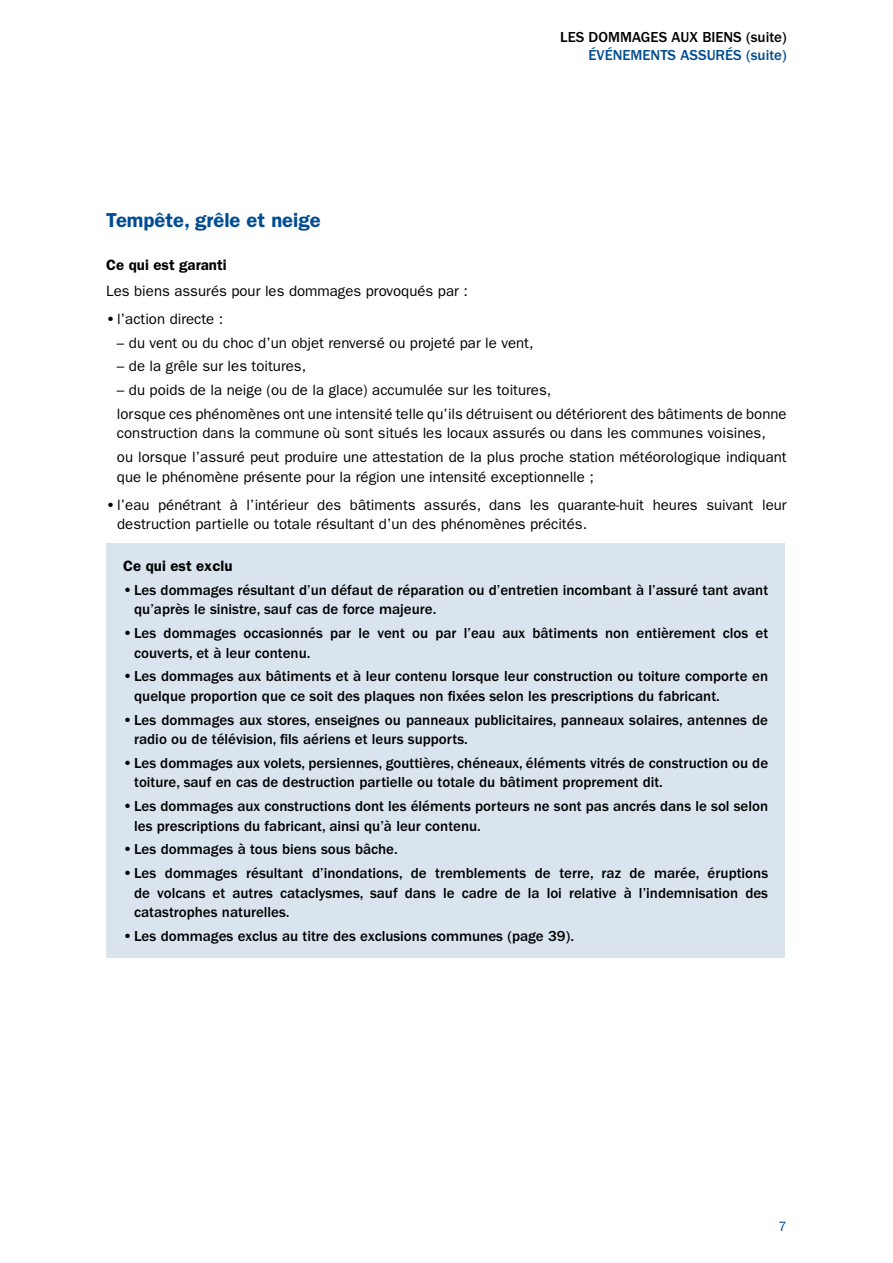
<style>
.page{position:relative;width:893px;height:1263px;background:#fff}
.page>*{position:absolute;margin:0;border:0;box-sizing:border-box;transform-origin:0 0}
.t1{font:600 20.25px "ITC Franklin Gothic Std";color:#004c93}
.t2{font:500 15px/19.5px "ITC Franklin Gothic Std";color:#000}
.t3{font:15px/23.7px "ITC Franklin Gothic Std";color:#000}
.t4{font:600 15px "ITC Franklin Gothic Std";color:#000}
.t5{font:500 15px "ITC Franklin Gothic Std";color:#004c93}
.t6{font:13.5px "ITC Franklin Gothic Std";color:#004c93}
.s1{font-weight:600}
</style>
<div class="page">
<div style="left:106px;top:544px;width:679px;height:414px;background:#d9e4ef"></div>
<p class="t2" style="left:560px;top:28px;width:228px">Les dommages aux biens (suite)</p>
<p class="t5" style="left:588px;top:47px;width:200px">Événements assurés (suite)</p>
<h1 class="t1" style="left:106px;top:208px;width:216px">Tempête, grêle et neige</h1>
<p class="t4" style="left:106px;top:256px;width:122px">Ce qui est garanti</p>
<p class="t3" style="left:106px;top:279px;width:363px">Les biens assurés pour les dommages provoqués par :</p>
<p class="t3" style="left:106px;top:307px;width:119px"><span class="s1">•</span> l’action directe :</p>
<p class="t3" style="left:117px;top:331px;width:418px">– du vent ou du choc d’un objet renversé ou projeté par le vent,</p>
<p class="t3" style="left:117px;top:355px;width:191px">– de la grêle sur les toitures,</p>
<p class="t3" style="left:117px;top:378px;width:671px">– du poids de la neige (ou de la glace) accumulée sur les toitures,<br>lorsque ces phénomènes ont une intensité telle qu’ils détruisent ou détériorent des bâtiments de bonne</p>
<p class="t3" style="left:117px;top:422px;width:671px">construction dans la commune où sont situés les locaux assurés ou dans les communes voisines,<br>ou lorsque l’assuré peut produire une attestation de la plus proche station météorologique indiquant</p>
<p class="t3" style="left:117px;top:465px;width:479px">que le phénomène présente pour la région une intensité exceptionnelle ;</p>
<p class="t3" style="left:117px;top:495px;width:671px;line-height:19.5px;text-indent:-11px"><span class="s1">•</span> l’eau pénétrant à l’intérieur des bâtiments assurés, dans les quarante-huit heures suivant leur destruction partielle ou totale résultant d’un des phénomènes précités.</p>
<p class="t4" style="left:123px;top:557px;width:111px">Ce qui est exclu</p>
<p class="t2" style="left:134px;top:580px;width:635px;text-indent:-11px"><span class="s1">•</span> Les dommages résultant d’un défaut de réparation ou d’entretien incombant à l’assuré tant avant qu’après le sinistre, sauf cas de force majeure.</p>
<p class="t2" style="left:134px;top:623px;width:635px;text-indent:-11px"><span class="s1">•</span> Les dommages occasionnés par le vent ou par l’eau aux bâtiments non entièrement clos et couverts, et à leur contenu.</p>
<p class="t2" style="left:134px;top:667px;width:635px;text-indent:-11px"><span class="s1">•</span> Les dommages aux bâtiments et à leur contenu lorsque leur construction ou toiture comporte en quelque proportion que ce soit des plaques non fixées selon les prescriptions du fabricant.</p>
<p class="t2" style="left:134px;top:710px;width:635px;text-indent:-11px"><span class="s1">•</span> Les dommages aux stores, enseignes ou panneaux publicitaires, panneaux solaires, antennes de radio ou de télévision, fils aériens et leurs supports.</p>
<p class="t2" style="left:134px;top:753px;width:635px;text-indent:-11px"><span class="s1">•</span> Les dommages aux volets, persiennes, gouttières, chéneaux, éléments vitrés de construction ou de toiture, sauf en cas de destruction partielle ou totale du bâtiment proprement dit.</p>
<p class="t2" style="left:134px;top:796px;width:635px;text-indent:-11px"><span class="s1">•</span> Les dommages aux constructions dont les éléments porteurs ne sont pas ancrés dans le sol selon les prescriptions du fabricant, ainsi qu’à leur contenu.</p>
<p class="t2" style="left:123px;top:840px;width:276px"><span class="s1">•</span> Les dommages à tous biens sous bâche.</p>
<p class="t2" style="left:134px;top:863px;width:635px;text-align:justify;text-indent:-11px"><span class="s1">•</span> Les dommages résultant d’inondations, de tremblements de terre, raz de marée, éruptions de volcans et autres cataclysmes, sauf dans le cadre de la loi relative à l’indemnisation des catastrophes naturelles.</p>
<p class="t2" style="left:123px;top:926px;width:452px"><span class="s1">•</span> Les dommages exclus au titre des exclusions communes (page 39).</p>
<p class="t6" style="left:779px;top:1219px;width:10px">7</p>
</div>
